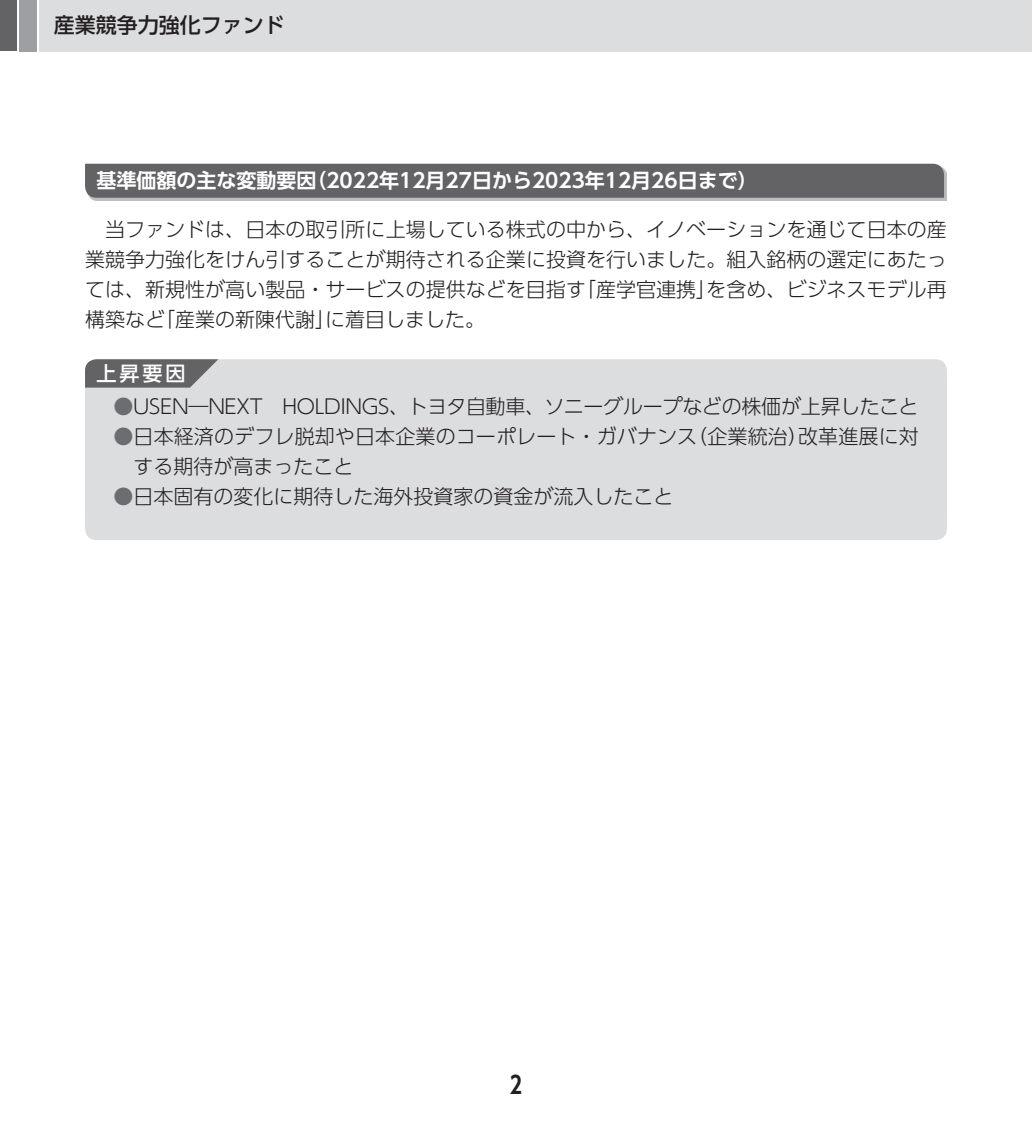
<style>
.page{position:relative;width:1032px;height:1134px;background:#fff}
.page>*{position:absolute;margin:0;border:0;box-sizing:border-box;transform-origin:0 0}
.t1{font:700 24px "UD Shin Go Pro De";color:#231f20}
.t2{font:500 21px "UD Shin Go Pro";color:#231f20}
.t3{font:300 20px/30px "UD Shin Go Pro";color:#231f20;text-align:justify}
.t4{font:700 20px "UD Shin Go Pro De";color:#fff}
.t5{font:500 20px "UD Shin Go Pro";color:#fff}
.s1{color:#6c6d70}
</style>
<div class="page">
<div style="left:0;top:0;width:17px;height:51px;background:#636366"></div>
<div style="left:20px;top:0;width:17px;height:51px;background:#9d9fa2"></div>
<div style="left:40px;top:0;width:992px;height:51px;background:#dcdddf"></div>
<div style="left:88px;top:166px;width:859px;height:35px;background:#bcbdc0"></div>
<div style="left:85px;top:164px;width:859px;height:34px;background:#636366"></div>
<div style="left:85px;top:388px;width:862px;height:124px;background:#dcdddf"></div>
<svg style="left:85px;top:359px;width:862px;height:29px;background:#cbccce"></svg>
<div style="left:85px;top:512px;width:862px;height:28px;background:#dcdddf"></div>
<p class="t2" style="left:54px;top:8px;width:233px">産業競争力強化ファンド</p>
<p class="t4" style="left:96px;top:164px;width:663px">基準価額の主な変動要因（2022年12月27日から2023年12月26日まで）</p>
<p class="t3" style="left:85px;top:214px;width:863px">　当ファンドは、日本の取引所に上場している株式の中から、イノベーションを通じて日本の産業競争力強化をけん引することが期待される企業に投資を行いました。組入銘柄の選定にあたっては、新規性が高い製品・サービスの提供などを目指す「産学官連携」を含め、ビジネスモデル再構築など「産業の新陳代謝」に着目しました。</p>
<p class="t5" style="left:96px;top:357px;width:91px">上昇要因</p>
<p class="t3" style="left:113px;top:390px;width:807px"><span class="s1">●</span>USEN―NEXT　HOLDINGS、トヨタ自動車、ソニーグループなどの株価が上昇したこと</p>
<p class="t3" style="left:133px;top:420px;width:787px;text-indent:-20px"><span class="s1">●</span>日本経済のデフレ脱却や日本企業のコーポレート・ガバナンス（企業統治）改革進展に対する期待が高まったこと</p>
<p class="t3" style="left:113px;top:480px;width:561px"><span class="s1">●</span>日本固有の変化に期待した海外投資家の資金が流入したこと</p>
<p class="t1" style="left:510px;top:1065px;width:14px">2</p>
</div>
